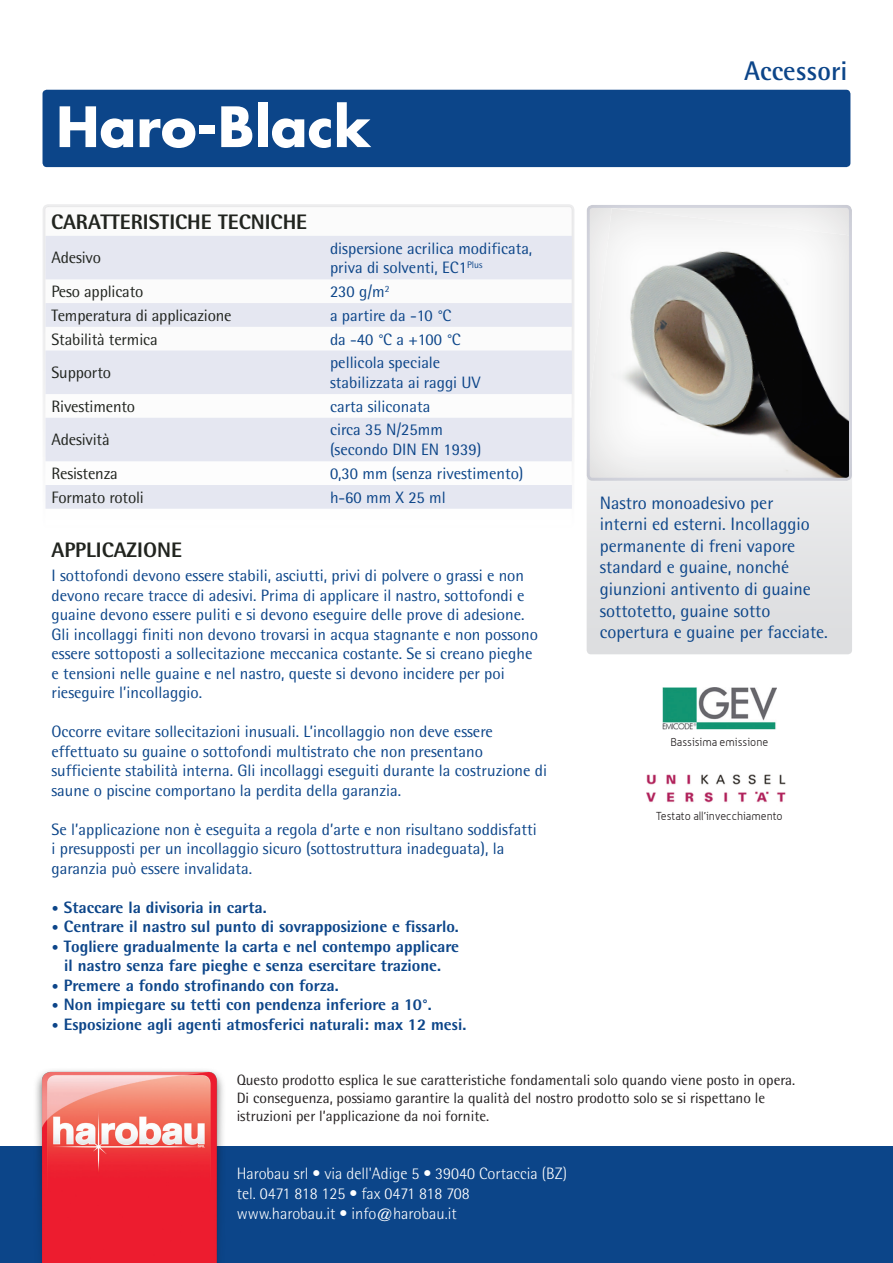
<style>
.page{position:relative;width:893px;height:1263px;background:#fff}
.page>*{position:absolute;margin:0;border:0;box-sizing:border-box;transform-origin:0 0}
.t1{font:700 54px "Futura";color:#fff}
.t2{font:700 27px "Rotis Semi Sans Std";color:#0c4589}
.t3{font:800 21px "Rotis Semi Sans Std";color:#21241f}
.t4{font:18px/21.6px "Rotis Semi Sans Std";color:#0c4589}
.t5{font:16.5px/19.5px "Rotis Semi Sans Std";color:#0c4589}
.t6{font:800 16.5px "Rotis Semi Sans Std";color:#0c4589}
.t7{font:16.5px "Rotis Semi Sans Std";letter-spacing:-.01em;color:#21241f}
.t8{font:300 16.5px/19.8px "Rotis Semi Sans Std";color:#fff}
.t9{font:15px/18px "Rotis Semi Sans Std";color:#231f20}
.t10{font:300 11.25px "Alwyn";color:#231f20}
.s1{font-size:13.5px}
</style>
<div class="page">
<div style="left:43px;top:203px;width:532px;height:326px;background:#fbfbfb"></div>
<div style="left:0;top:1146px;width:893px;height:117px;background:#0c4589"></div>
<img style="left:36px;top:1070px;width:187px;height:193px">
<div style="left:587px;top:456px;width:265px;height:198px;background:#dddee0;border-radius:4px"></div>
<div style="left:43px;top:90px;width:807px;height:77px;background:#0c4589;border-radius:4px"></div>
<div style="left:587px;top:203px;width:267px;height:279px;background:#231f20;opacity:.2"></div>
<svg style="left:45px;top:236px;width:527px;height:273px;fill:#e5e7f1"></svg>
<img style="left:662px;top:687px;width:114px;height:42px">
<img style="left:647px;top:774px;width:139px;height:29px">
<p class="t1" style="left:56px;top:91px;width:316px">Haro-Black</p>
<p class="t3" style="left:51px;top:209px;width:258px">CARATTERISTICHE TECNICHE</p>
<p class="t7" style="left:51px;top:248px;width:51px">Adesivo</p>
<p class="t5" style="left:330px;top:238px;width:204px">dispersione acrilica modificata,</p>
<p class="t5" style="left:330px;top:258px;width:154px">priva di solventi, EC1<sup>Plus</sup></p>
<p class="t7" style="left:51px;top:282px;width:94px">Peso applicato</p>
<p class="t5" style="left:330px;top:282px;width:61px">230 g/m<sup>2</sup></p>
<p class="t7" style="left:51px;top:305px;width:182px">Temperatura di applicazione</p>
<p class="t5" style="left:330px;top:305px;width:123px">a partire da -10 °C</p>
<p class="t7" style="left:51px;top:329px;width:108px">Stabilità termica</p>
<p class="t5" style="left:330px;top:329px;width:132px">da -40 °C a +100 °C</p>
<p class="t7" style="left:51px;top:363px;width:61px">Supporto</p>
<p class="t5" style="left:330px;top:353px;width:112px">pellicola speciale</p>
<p class="t5" style="left:330px;top:373px;width:152px">stabilizzata ai raggi UV</p>
<p class="t7" style="left:51px;top:396px;width:85px">Rivestimento</p>
<p class="t5" style="left:330px;top:396px;width:102px">carta siliconata</p>
<p class="t7" style="left:51px;top:430px;width:60px">Adesività</p>
<p class="t5" style="left:330px;top:420px;width:114px">circa 35 N/25mm</p>
<p class="t5" style="left:330px;top:440px;width:153px">(secondo DIN EN 1939)</p>
<p class="t2" style="left:744px;top:54px;width:105px">Accessori</p>
<p class="t7" style="left:51px;top:464px;width:68px">Resistenza</p>
<p class="t5" style="left:330px;top:463px;width:195px">0,30 mm (senza rivestimento)</p>
<p class="t7" style="left:51px;top:487px;width:94px">Formato rotoli</p>
<p class="t5" style="left:330px;top:487px;width:117px">h-60 mm X 25 ml</p>
<p class="t4" style="left:600px;top:491px;width:211px">Nastro monoadesivo per interni ed esterni. Incollaggio permanente di freni vapore standard e guaine, nonché</p>
<p class="t4" style="left:600px;top:578px;width:230px">giunzioni antivento di guaine sottotetto, guaine sotto copertura e guaine per facciate.</p>
<p class="t3" style="left:51px;top:537px;width:132px">APPLICAZIONE</p>
<p class="t5" style="left:51px;top:566px;width:488px">I sottofondi devono essere stabili, asciutti, privi di polvere o grassi e non devono recare tracce di adesivi. Prima di applicare il nastro, sottofondi e guaine devono essere puliti e si devono eseguire delle prove di adesione.<br>Gli incollaggi finiti non devono trovarsi in acqua stagnante e non possono essere sottoposti a sollecitazione meccanica costante. Se si creano pieghe e tensioni nelle guaine e nel nastro, queste si devono incidere per poi rieseguire l’incollaggio.</p>
<p class="t5" style="left:51px;top:722px;width:497px">Occorre evitare sollecitazioni inusuali. L’incollaggio non deve essere effettuato su guaine o sottofondi multistrato che non presentano sufficiente stabilità interna. Gli incollaggi eseguiti durante la costruzione di saune o piscine comportano la perdita della garanzia.</p>
<p class="t5" style="left:51px;top:819px;width:487px">Se l’applicazione non è eseguita a regola d’arte e non risultano soddisfatti i presupposti per un incollaggio sicuro (sottostruttura inadeguata), la garanzia può essere invalidata.</p>
<p class="t6" style="left:51px;top:897px;width:217px"><span class="s1">•</span> Staccare la divisoria in carta.</p>
<p class="t6" style="left:51px;top:916px;width:409px"><span class="s1">•</span> Centrare il nastro sul punto di sovrapposizione e fissarlo.</p>
<p class="t6" style="left:51px;top:936px;width:409px"><span class="s1">•</span> Togliere gradualmente la carta e nel contempo applicare</p>
<p class="t6" style="left:64px;top:955px;width:378px">il nastro senza fare pieghe e senza esercitare trazione.</p>
<p class="t6" style="left:51px;top:975px;width:289px"><span class="s1">•</span> Premere a fondo strofinando con forza.</p>
<p class="t6" style="left:51px;top:994px;width:382px"><span class="s1">•</span> Non impiegare su tetti con pendenza inferiore a 10°.</p>
<p class="t6" style="left:51px;top:1014px;width:416px"><span class="s1">•</span> Esposizione agli agenti atmosferici naturali: max 12 mesi.</p>
<p class="t10" style="left:670px;top:735px;width:99px">Bassisima emissione</p>
<p class="t10" style="left:656px;top:809px;width:128px">Testato all’invecchiamento</p>
<p class="t9" style="left:237px;top:1070px;width:560px">Questo prodotto esplica le sue caratteristiche fondamentali solo quando viene posto in opera.</p>
<p class="t9" style="left:237px;top:1088px;width:530px">Di conseguenza, possiamo garantire la qualità del nostro prodotto solo se si rispettano le istruzioni per l’applicazione da noi fornite.</p>
<p class="t8" style="left:237px;top:1163px;width:332px">Harobau srl • via dell'Adige 5 • 39040 Cortaccia (BZ) tel. 0471 818 125 • fax 0471 818 708 www.harobau.it • info@harobau.it</p>
</div>
